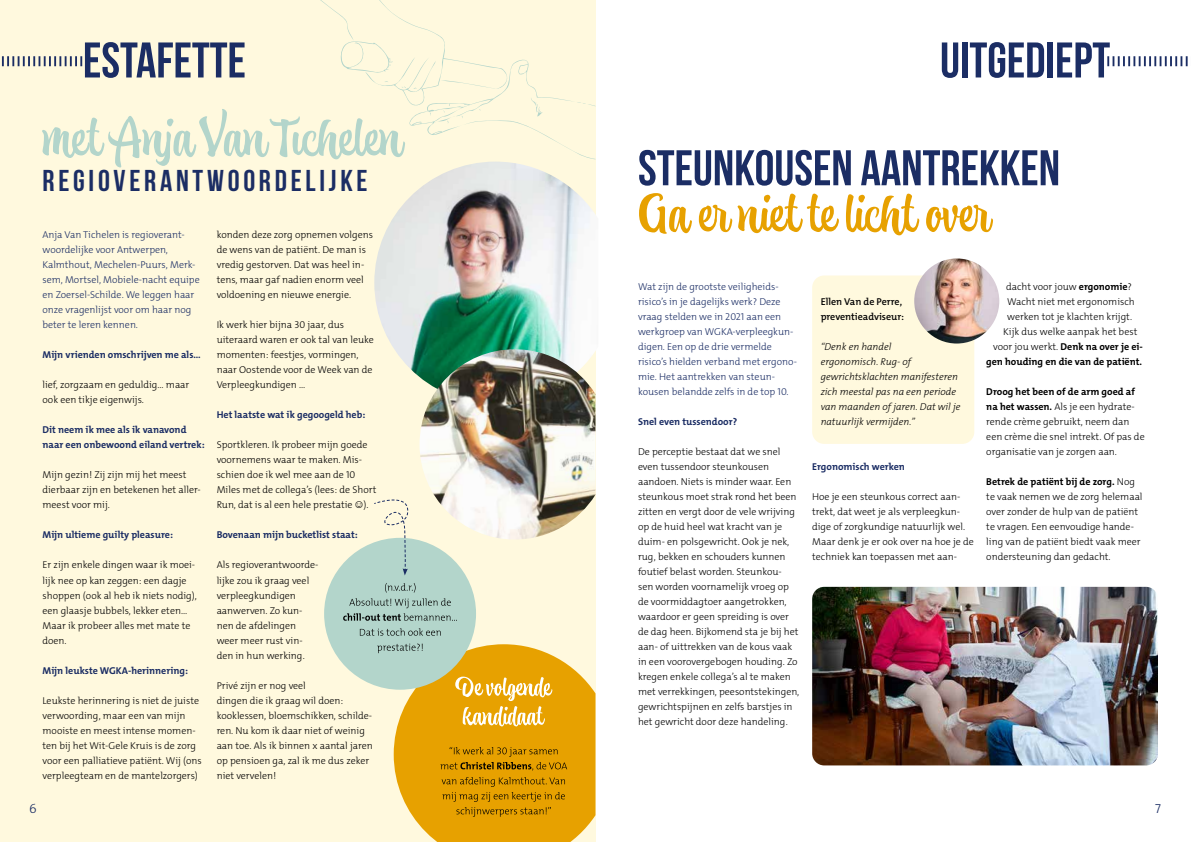
<style>
.page{position:relative;width:1191px;height:842px;background:#fff}
.page>*{position:absolute;margin:0;border:0;box-sizing:border-box;transform-origin:0 0}
.t1{font:700 50px/107.8px "Bebas Neue";color:#1b2d64}
.t2{font:50px "Atocha";color:#e7a100}
.t3{font:50px "Atocha";color:#b3d5cb}
.t4{font:700 30px "Bebas Neue";letter-spacing:.125em;color:#1b2d64}
.t5{font:300 13px "The Mix Os F";color:#1b2d64}
.t6{font:300 10px/15px "The Mix Os F";color:#000}
.t7{font:300 10px/15px "The Mix Os F";color:#1b2d64}
.t8{font:700 10px/15px "The Mix Os F";color:#1b2d64}
.t9{font:italic 300 10px/15px "The Mix Os F";color:#000}
.t10{font:700 10px "The Mix Os F";color:#000}
.t11{font:600 10px/15px "The Mix Os F";color:#000}
.s1{font-weight:700}
.s2{font-weight:300}
</style>
<div class="page">
<div style="left:812px;top:275px;width:162px;height:169px;background:#fff9de;border-radius:12px"></div>
<div style="left:0;top:0;width:595px;height:842px;background:#fff9de"></div>
<svg style="left:1px;top:56px;width:81px;height:10px"></svg>
<svg style="left:320px;top:0;width:275px;height:159px"></svg>
<svg style="left:1107px;top:56px;width:81px;height:10px"></svg>
<img style="left:374px;top:162px;width:222px;height:242px">
<img style="left:419px;top:349px;width:176px;height:190px">
<div style="left:324px;top:538px;width:152px;height:152px;background:#b3d5cb;border-radius:50%"></div>
<svg style="left:377px;top:644px;width:218px;height:198px"></svg>
<svg style="left:360px;top:628px;width:80px;height:8px"></svg>
<svg style="left:343px;top:583px;width:114px;height:38px"></svg>
<svg style="left:373px;top:499px;width:36px;height:76px"></svg>
<img style="left:914px;top:258px;width:85px;height:85px;border-radius:43px">
<img style="left:812px;top:587px;width:346px;height:178px">
<h1 class="t1" style="left:83px;top:6px;width:164px">ESTAFETTE</h1>
<h1 class="t3" style="left:42px;top:103px;width:361px">met Anja Van Tichelen</h1>
<h2 class="t4" style="left:43px;top:164px;width:326px">REGIOVERANTWOORDELIJKE</h2>
<p class="t7" style="left:43px;top:228px;width:159px">Anja Van Tichelen is regioverant&shy;woordelijke voor Antwerpen,<br>Kalmthout, Mechelen-Puurs, Merk&shy;sem, Mortsel, Mobiele-nacht equipe en Zoersel-Schilde. We leggen haar onze vragenlijst voor om haar nog beter te leren kennen.</p>
<p class="t8" style="left:43px;top:348px;width:160px">Mijn vrienden omschrijven me als...</p>
<p class="t6" style="left:43px;top:378px;width:148px">lief, zorgzaam en geduldig… maar ook een tikje eigenwijs.</p>
<p class="t8" style="left:43px;top:423px;width:164px">Dit neem ik mee als ik vanavond naar een onbewoond eiland vertrek:</p>
<p class="t6" style="left:43px;top:468px;width:160px">Mijn gezin! Zij zijn mij het meest dierbaar zijn en betekenen het aller&shy;meest voor mij.</p>
<p class="t8" style="left:43px;top:528px;width:132px">Mijn ultieme guilty pleasure:</p>
<p class="t6" style="left:43px;top:558px;width:156px">Er zijn enkele dingen waar ik moei&shy;lijk nee op kan zeggen: een dagje shoppen (ook al heb ik niets nodig), een glaasje bubbels, lekker eten…<br>Maar ik probeer alles met mate te doen.</p>
<p class="t8" style="left:43px;top:663px;width:147px">Mijn leukste WGKA-herinnering:</p>
<p class="t6" style="left:43px;top:693px;width:161px">Leukste herinnering is niet de juiste verwoording, maar een van mijn mooiste en meest intense momen&shy;ten bij het Wit-Gele Kruis is de zorg voor een palliatieve patiënt. Wij (ons verpleegteam en de mantelzorgers)</p>
<h3 class="t5" style="left:29px;top:800px;width:9px">6</h3>
<p class="t6" style="left:217px;top:228px;width:158px">konden deze zorg opnemen volgens de wens van de patiënt. De man is vredig gestorven. Dat was heel in&shy;tens, maar gaf nadien enorm veel voldoening en nieuwe energie.</p>
<p class="t6" style="left:217px;top:318px;width:159px">Ik werk hier bijna 30 jaar, dus uiteraard waren er ook tal van leuke momenten: feestjes, vormingen, naar Oostende voor de Week van de<br>Verpleegkundigen …</p>
<p class="t8" style="left:217px;top:408px;width:150px">Het laatste wat ik gegoogeld heb:</p>
<p class="t6" style="left:217px;top:438px;width:161px">Sportkleren. Ik probeer mijn goede voornemens waar te maken. Mis&shy;schien doe ik wel mee aan de 10<br>Miles met de collega’s (lees: de Short Run, dat is al een hele prestatie ☺).</p>
<p class="t8" style="left:217px;top:528px;width:143px">Bovenaan mijn bucketlist staat:</p>
<p class="t6" style="left:217px;top:558px;width:103px">Als regioverantwoorde&shy;lijke zou ik graag veel verpleegkundigen aanwerven. Zo kun&shy;nen de afdelingen weer meer rust vin&shy;den in hun werking.</p>
<p class="t6" style="left:217px;top:678px;width:158px">Privé zijn er nog veel<br>dingen die ik graag wil doen: kooklessen, bloemschikken, schilde&shy;ren. Nu kom ik daar niet of weinig aan toe. Als ik binnen x aantal jaren op pensioen ga, zal ik me dus zeker niet vervelen!</p>
<h1 class="t1" style="left:638px;top:6px;width:473px;text-indent:302px">UITGEDIEPT<br>STEUNKOUSEN AANTREKKEN</h1>
<h1 class="t2" style="left:638px;top:179px;width:355px">Ga er niet te licht over</h1>
<p class="t7" style="left:638px;top:279px;width:160px">Wat zijn de grootste veiligheids&shy;risico’s in je dagelijks werk? Deze vraag stelden we in 2021 aan een werkgroep van WGKA-verpleegkun&shy;digen. Een op de drie vermelde risico’s hielden verband met ergono&shy;mie. Het aantrekken van steun&shy;kousen belandde zelfs in de top 10.</p>
<p class="t8" style="left:638px;top:414px;width:101px">Snel even tussendoor?</p>
<p class="t6" style="left:638px;top:444px;width:163px">De perceptie bestaat dat we snel even tussendoor steunkousen aandoen. Niets is minder waar. Een steunkous moet strak rond het been zitten en vergt door de vele wrijving op de huid heel wat kracht van je duim- en polsgewricht. Ook je nek, rug, bekken en schouders kunnen foutief belast worden. Steunkou&shy;sen worden voornamelijk vroeg op de voormiddagtoer aangetrokken, waardoor er geen spreiding is over de dag heen. Bijkomend sta je bij het aan- of uittrekken van de kous vaak in een voorovergebogen houding. Zo kregen enkele collega’s al te maken met verrekkingen, peesontstekingen, gewrichtspijnen en zelfs barstjes in het gewricht door deze handeling.</p>
<p class="t11" style="left:820px;top:294px;width:85px">Ellen Van de Perre, preventieadviseur:</p>
<p class="t9" style="left:820px;top:339px;width:141px">“Denk en handel<br>ergonomisch. Rug- of gewrichtsklachten manifesteren zich meestal pas na een periode van maanden of jaren. Dat wil je natuurlijk vermijden.”</p>
<p class="t8" style="left:812px;top:459px;width:94px">Ergonomisch werken</p>
<p class="t6" style="left:812px;top:489px;width:163px">Hoe je een steunkous correct aan&shy;trekt, dat weet je als verpleegkun&shy;dige of zorgkundige natuurlijk wel.<br>Maar denk je er ook over na hoe je de techniek kan toepassen met aan-</p>
<p class="t6" style="left:1006px;top:279px;width:127px">dacht voor jouw <span class="s1">ergonomie</span>?</p>
<p class="t6" style="left:1007px;top:294px;width:129px">Wacht niet met ergonomisch</p>
<p class="t6" style="left:1007px;top:309px;width:126px">werken tot je klachten krijgt.</p>
<p class="t6" style="left:1003px;top:324px;width:136px">Kijk dus welke aanpak het best</p>
<p class="t10" style="left:993px;top:340px;width:151px"><span class="s2">voor jou werkt.</span> Denk na over je ei-</p>
<p class="t10" style="left:986px;top:355px;width:157px">gen houding en die van de patiënt.</p>
<p class="t6" style="left:986px;top:384px;width:160px"><span class="s1">Droog het been of de arm goed af na het wassen.</span> Als je een hydrate&shy;rende crème gebruikt, neem dan een crème die snel intrekt. Of pas de organisatie van je zorgen aan.</p>
<p class="t6" style="left:986px;top:474px;width:158px"><span class="s1">Betrek de patiënt bij de zorg.</span> Nog te vaak nemen we de zorg helemaal over zonder de hulp van de patiënt te vragen. Een eenvoudige hande&shy;ling van de patiënt biedt vaak meer ondersteuning dan gedacht.</p>
<h3 class="t5" style="left:1155px;top:800px;width:7px">7</h3>
</div>
